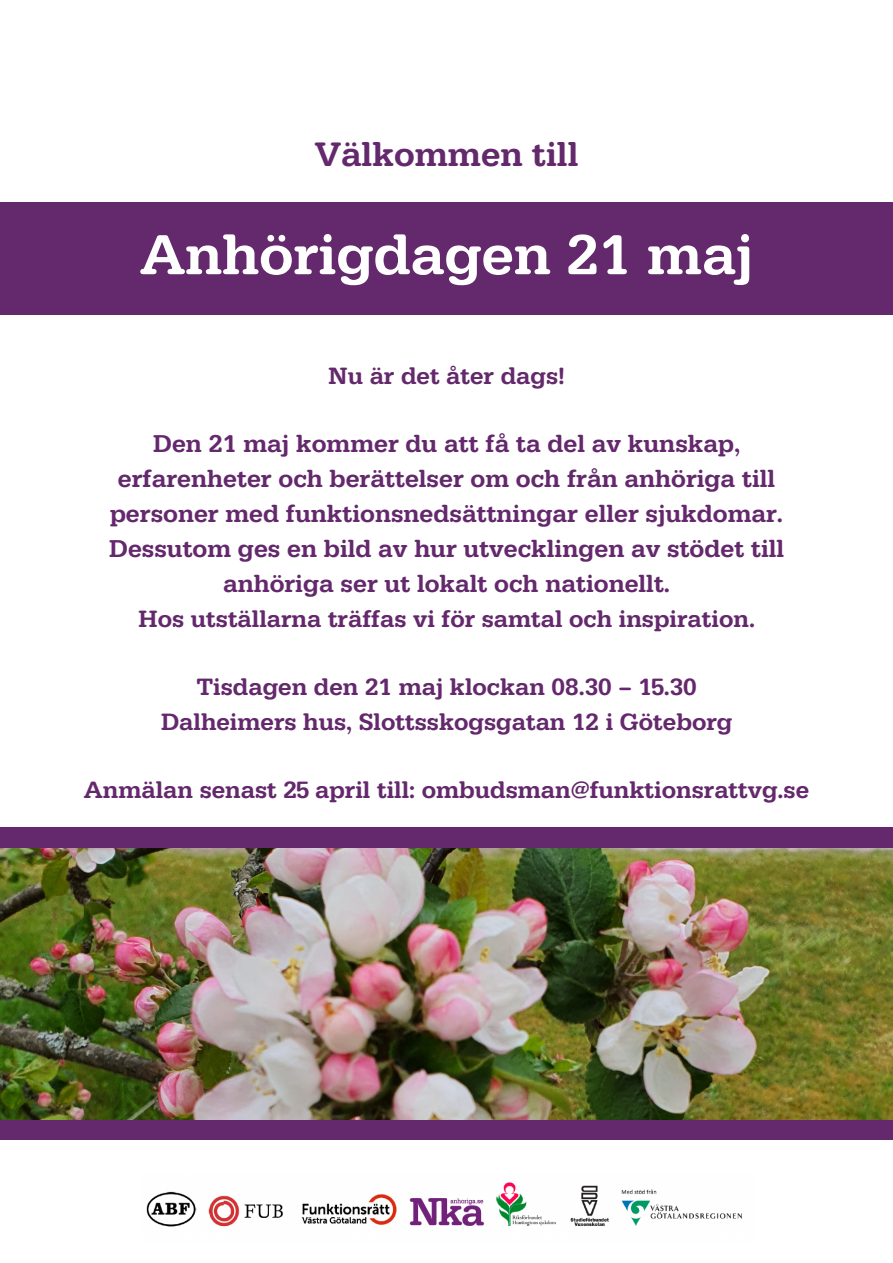
<style>
.page{position:relative;width:893px;height:1263px;background:#fff}
.page>*{position:absolute;margin:0;border:0;box-sizing:border-box;transform-origin:0 0}
.t1{font:500 58.5px "Typewriter URW";color:#fff}
.t2{font:500 35.25px "Typewriter URW";color:#64286c}
.t3{font:500 25.28px/34.9px "Typewriter URW";color:#64286c;text-align:center}
.t4{font:500 24.53px "Typewriter URW";color:#64286c}
</style>
<div class="page">
<div style="left:0;top:202px;width:893px;height:113px;background:#64286c"></div>
<div style="left:0;top:828px;width:893px;height:312px;background:#64286c"></div>
<img style="left:146px;top:1182px;width:596px;height:45px">
<img style="left:0;top:848px;width:893px;height:272px">
<p class="t2" style="left:315px;top:142px;width:265px">Välkommen till</p>
<p class="t1" style="left:140px;top:234px;width:615px">Anhörigdagen 21 maj</p>
<h2 class="t4" style="left:328px;top:367px;width:238px">Nu är det åter dags!</h2>
<h1 class="t3" style="left:109px;top:430px;width:677px">Den 21 maj kommer du att få ta del av kunskap, erfarenheter och berättelser om och från anhöriga till personer med funktionsnedsättningar eller sjukdomar.<br>Dessutom ges en bild av hur utvecklingen av stödet till anhöriga ser ut lokalt och nationellt.</h1>
<p class="t4" style="left:138px;top:610px;width:618px">Hos utställarna träffas vi för samtal och inspiration.</p>
<p class="t4" style="left:196px;top:678px;width:502px">Tisdagen den 21 maj klockan 08.30 – 15.30</p>
<p class="t4" style="left:161px;top:713px;width:573px">Dalheimers hus, Slottsskogsgatan 12 i Göteborg</p>
<p class="t4" style="left:84px;top:781px;width:727px">Anmälan senast 25 april till: ombudsman@funktionsrattvg.se</p>
</div>
